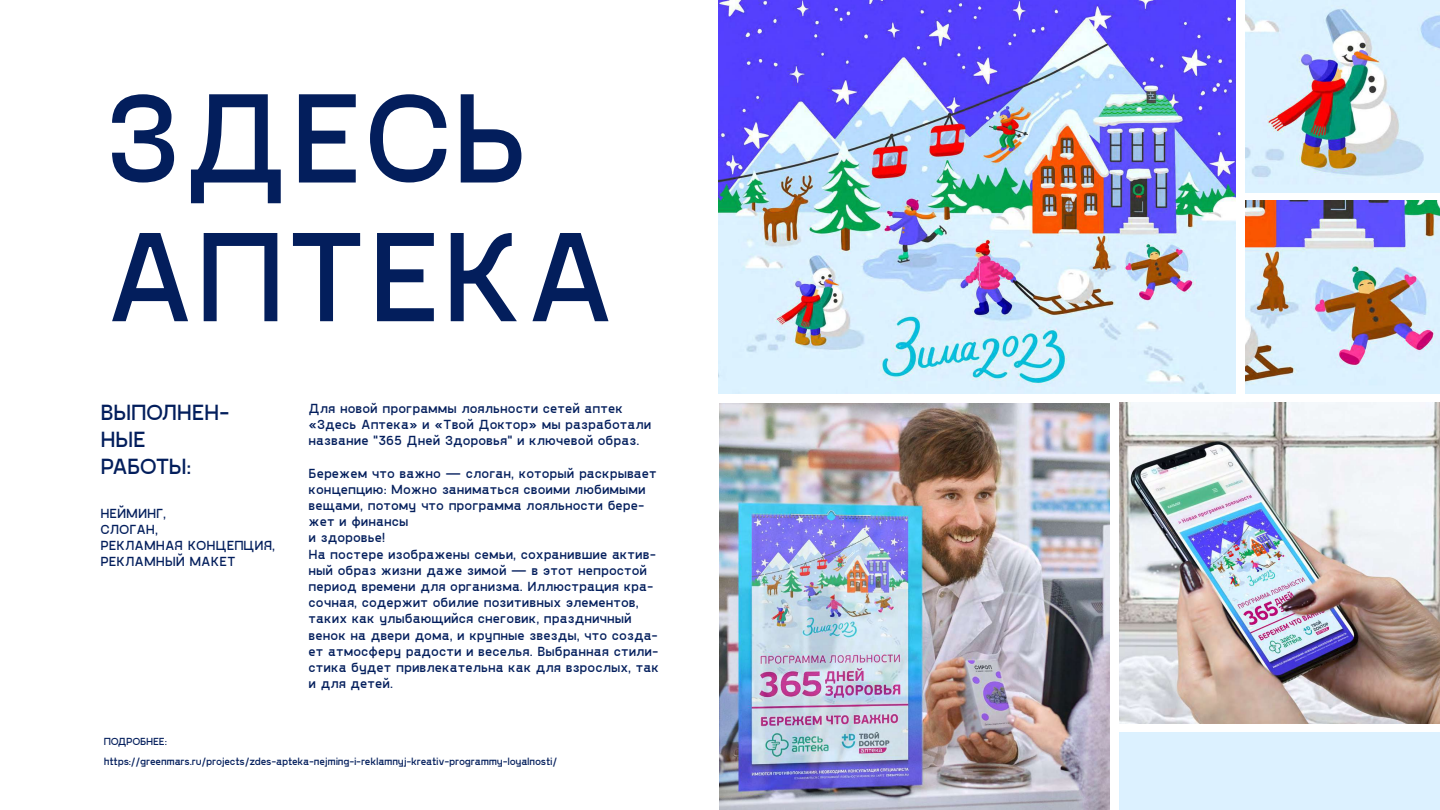
<style>
.page{position:relative;width:1440px;height:810px;background:#fff}
.page>*{position:absolute;margin:0;border:0;box-sizing:border-box;transform-origin:0 0}
.t1{font:129.75px/138.7px "Gosha Sans";color:#031e5c}
.t2{font:22.5px/27px "Gosha Sans";letter-spacing:-.02em;color:#031e5c}
.t3{font:13.5px/16.2px "Gosha Sans";color:#031e5c}
.t4{font:10.5px/20.1px "Gosha Sans";letter-spacing:-.025em;color:#031e5c}
</style>
<div class="page">
<img style="left:719px;top:403px;width:391px;height:407px">
<img style="left:718px;top:0;width:518px;height:394px">
<img style="left:1120px;top:403px;width:320px;height:320px">
<img style="left:1245px;top:201px;width:195px;height:193px">
<img style="left:1245px;top:0;width:195px;height:193px">
<div style="left:1120px;top:732px;width:320px;height:78px;background:#dcf1ff"></div>
<h1 class="t1" style="left:104px;top:62px;width:513px">ЗДЕСЬ<br>АПТЕКА</h1>
<h2 class="t2" style="left:100px;top:398px;width:131px">ВЫПОЛНЕН-<br>НЫЕ<br>РАБОТЫ:</h2>
<p class="t3" style="left:100px;top:504px;width:176px">НЕЙМИНГ,<br>СЛОГАН,<br>РЕКЛАМНАЯ КОНЦЕПЦИЯ,<br>РЕКЛАМНЫЙ МАКЕТ</p>
<p class="t3" style="left:309px;top:399px;width:344px">Для новой программы лояльности сетей аптек «Здесь Аптека» и «Твой Доктор» мы разработали название "365 Дней Здоровья" и ключевой образ.</p>
<p class="t3" style="left:309px;top:464px;width:352px">Бережем что важно — слоган, который раскрывает концепцию: Можно заниматься своими любимыми вещами, потому что программа лояльности бере&shy;жет и финансы<br>и здоровье!<br>На постере изображены семьи, сохранившие актив&shy;ный образ жизни даже зимой — в этот непростой период времени для организма. Иллюстрация кра&shy;сочная, содержит обилие позитивных элементов, таких как улыбающийся снеговик, праздничный венок на двери дома, и крупные звезды, что созда&shy;ет атмосферу радости и веселья. Выбранная стили&shy;стика будет привлекательна как для взрослых, так и для детей.</p>
<p class="t4" style="left:104px;top:731px;width:455px">ПОДРОБНЕЕ: https://greenmars.ru/projects/zdes-apteka-nejming-i-reklamnyj-kreativ-programmy-loyalnosti/</p>
</div>
